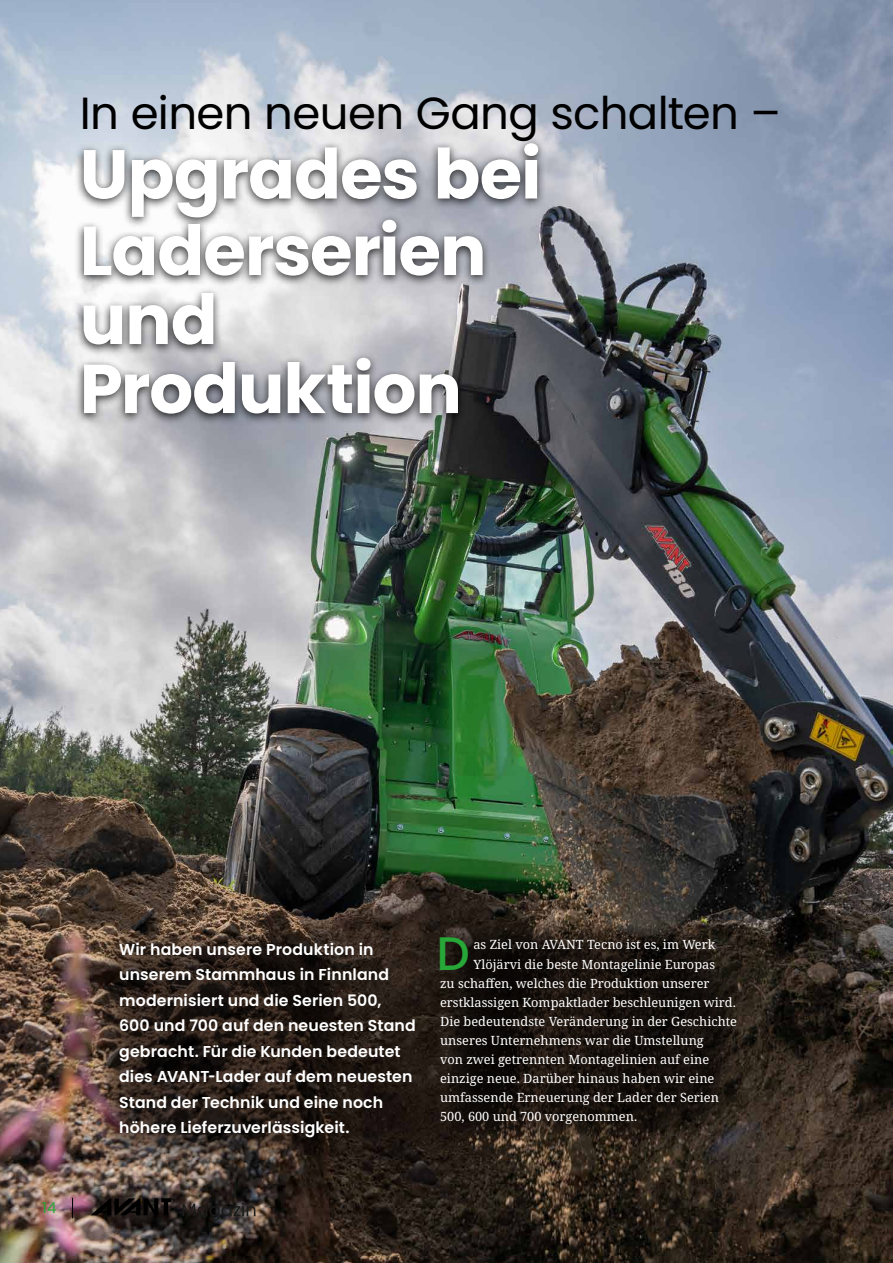
<style>
.page{position:relative;width:893px;height:1263px;background:#fff}
.page>*{position:absolute;margin:0;border:0;box-sizing:border-box;transform-origin:0 0}
.t1{font:700 69px/76.5px "Poppins";letter-spacing:-.015em;color:#fff}
.t2{font:500 46.95px "Poppins";color:#27a737}
.t3{font:45px "Poppins";letter-spacing:-.015em;color:#000}
.t4{font:600 15.75px/25.5px "Poppins";letter-spacing:.005em;color:#fff}
.t5{font:15px "Poppins";color:#27a737}
.t6{font:12.75px "Noto Serif";color:#fff}
</style>
<div class="page">
<img style="left:0;top:0;width:893px;height:1263px">
<svg style="left:102px;top:930px;width:236px;height:231px;background:#2e231c"></svg>
<svg style="left:446px;top:923px;width:294px;height:217px;background:#1b1410"></svg>
<div style="left:74px;top:137px;width:473px;height:288px;background:#000;opacity:.8"></div>
<svg style="left:91px;top:1198px;width:85px;height:17px"></svg>
<svg style="left:72px;top:1198px;width:1px;height:20px"></svg>
<svg style="left:183px;top:1202px;width:72px;height:19px"></svg>
<h3 class="t3" style="left:80px;top:87px;width:703px">In einen neuen Gang schalten –</h3>
<h1 class="t1" style="left:80px;top:136px;width:463px">Upgrades bei<br>Laderserien</h1>
<h1 class="t1" style="left:80px;top:286px;width:384px;line-height:69px">und<br>Produktion</h1>
<p class="t5" style="left:42px;top:1199px;width:16px">14</p>
<p class="t4" style="left:119px;top:936px;width:298px">Wir haben unsere Produktion in unserem Stammhaus in Finnland modernisiert und die Serien 500,<br>600 und 700 auf den neuesten Stand gebracht. Für die Kunden bedeutet dies AVANT-Lader auf dem neuesten<br>Stand der Technik und eine noch höhere Lieferzuverlässigkeit.</p>
<h2 class="t2" style="left:437px;top:926px;width:35px">D</h2>
<p class="t6" style="left:473px;top:936px;width:243px">as Ziel von AVANT Tecno ist es, im Werk</p>
<p class="t6" style="left:473px;top:955px;width:243px">Ylöjärvi die beste Montagelinie Europas</p>
<p class="t6" style="left:440px;top:974px;width:271px">zu schaffen, welches die Produktion unserer</p>
<p class="t6" style="left:440px;top:993px;width:297px">erstklassigen Kompaktlader beschleunigen wird.</p>
<p class="t6" style="left:440px;top:1012px;width:298px">Die bedeutendste Veränderung in der Geschichte</p>
<p class="t6" style="left:440px;top:1031px;width:265px">unseres Unternehmens war die Umstellung</p>
<p class="t6" style="left:440px;top:1050px;width:271px">von zwei getrennten Montagelinien auf eine</p>
<p class="t6" style="left:440px;top:1069px;width:276px">einzige neue. Darüber hinaus haben wir eine</p>
<p class="t6" style="left:440px;top:1088px;width:280px">umfassende Erneuerung der Lader der Serien</p>
<p class="t6" style="left:440px;top:1107px;width:199px">500, 600 und 700 vorgenommen.</p>
</div>
